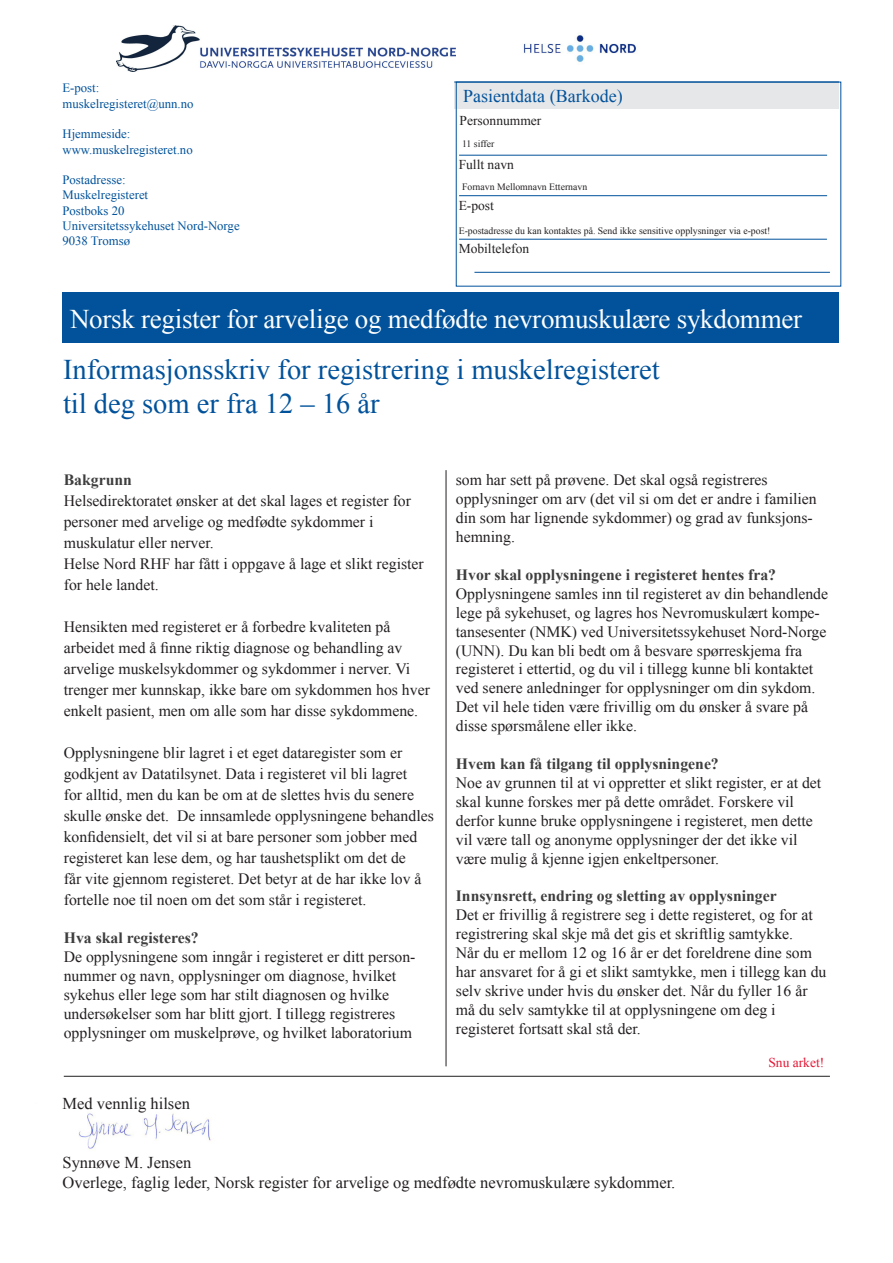
<style>
.page{position:relative;width:893px;height:1263px;background:#fff}
.page>*{position:absolute;margin:0;border:0;box-sizing:border-box;transform-origin:0 0}
.t1{font:28.5px/34.2px "Times New Roman";color:#01529b}
.t2{font:27px "Times New Roman";letter-spacing:-.01em;color:#fff}
.t3{font:18px "Times New Roman";color:#01529b}
.t4{font:16.5px "Times New Roman";color:#231f20}
.t5{font:15.75px/18.9px "Times New Roman";color:#231f20}
.t6{font:700 15.75px "Times New Roman";color:#3e3e3f}
.t7{font:13.5px "Times New Roman";color:#231f20}
.t8{font:13.5px "Times New Roman";color:#e51836}
.t9{font:12.75px/15.3px "Times New Roman";color:#01529b}
.t10{font:9.75px "Times New Roman";color:#231f20}
</style>
<div class="page">
<hr style="left:446px;top:470px;width:1px;height:596px;background:#231f20">
<hr style="left:64px;top:1076px;width:766px;height:1px;background:#231f20">
<div style="left:63px;top:293px;width:776px;height:50px;background:#01529b"></div>
<div style="left:454px;top:82px;width:385px;height:27px;background:#e6e7e9"></div>
<hr style="left:454px;top:82px;width:385px;height:1px;background:#01529b">
<hr style="left:474px;top:272px;width:356px;height:1px;background:#01529b">
<div style="left:456px;top:82px;width:385px;height:205px;border:1px solid #01529b"></div>
<hr style="left:459px;top:195px;width:368px;height:1px;background:#01529b">
<hr style="left:459px;top:155px;width:368px;height:1px;background:#01529b">
<hr style="left:459px;top:239px;width:368px;height:1px;background:#01529b">
<img style="left:116px;top:25px;width:340px;height:46px">
<img style="left:523px;top:35px;width:114px;height:28px">
<img style="left:78px;top:1113px;width:133px;height:37px">
<p class="t9" style="left:63px;top:80px;width:133px">E-post: muskelregisteret@unn.no</p>
<p class="t9" style="left:63px;top:126px;width:132px">Hjemmeside: www.muskelregisteret.no</p>
<p class="t9" style="left:63px;top:172px;width:87px">Postadresse:<br>Muskelregisteret</p>
<p class="t9" style="left:63px;top:203px;width:63px">Postboks 20</p>
<p class="t9" style="left:63px;top:218px;width:179px">Universitetssykehuset Nord-Norge</p>
<p class="t9" style="left:63px;top:233px;width:69px">9038 Tromsø</p>
<p class="t3" style="left:463px;top:84px;width:161px">Pasientdata (Barkode)</p>
<p class="t7" style="left:460px;top:111px;width:83px">Personnummer</p>
<p class="t10" style="left:462px;top:137px;width:34px">11 siffer</p>
<p class="t7" style="left:459px;top:156px;width:57px">Fullt navn</p>
<p class="t10" style="left:462px;top:180px;width:127px">Fornavn Mellomnavn Etternavn</p>
<p class="t7" style="left:459px;top:196px;width:37px">E-post</p>
<p class="t10" style="left:459px;top:225px;width:313px">E-postadresse du kan kontaktes på. Send ikke sensitive opplysninger via e-post!</p>
<p class="t7" style="left:459px;top:240px;width:72px">Mobiltelefon</p>
<p class="t2" style="left:70px;top:301px;width:734px">Norsk register for arvelige og medfødte nevromuskulære sykdommer</p>
<p class="t1" style="left:63px;top:352px;width:598px">Informasjonsskriv for registrering i muskelregisteret til deg som er fra 12 – 16 år</p>
<p class="t6" style="left:64px;top:469px;width:70px">Bakgrunn</p>
<p class="t5" style="left:64px;top:490px;width:349px;line-height:21px">Helsedirektoratet ønsker at det skal lages et register for personer med arvelige og medfødte sykdommer i</p>
<p class="t5" style="left:64px;top:533px;width:152px">muskulatur eller nerver.</p>
<p class="t5" style="left:64px;top:553px;width:361px;line-height:21px">Helse Nord RHF har fått i oppgave å lage et slikt register for hele landet.</p>
<p class="t5" style="left:64px;top:617px;width:328px">Hensikten med registeret er å forbedre kvaliteten på</p>
<p class="t5" style="left:64px;top:637px;width:368px;line-height:21px">arbeidet med å finne riktig diagnose og behandling av arvelige muskelsykdommer og sykdommer i nerver. Vi trenger mer kunnskap, ikke bare om sykdommen hos hver enkelt pasient, men om alle som har disse sykdommene.</p>
<p class="t5" style="left:64px;top:742px;width:372px;line-height:21px">Opplysningene blir lagret i et eget dataregister som er godkjent av Datatilsynet. Data i registeret vil bli lagret<br>for alltid, men du kan be om at de slettes hvis du senere skulle ønske det. De innsamlede opplysningene behandles konfidensielt, det vil si at bare personer som jobber med registeret kan lese dem, og har taushetsplikt om det de<br>får vite gjennom registeret. Det betyr at de har ikke lov å fortelle noe til noen om det som står i registeret.</p>
<p class="t6" style="left:64px;top:927px;width:137px">Hva skal registeres?</p>
<p class="t5" style="left:64px;top:947px;width:353px">De opplysningene som inngår i registeret er ditt person&shy;nummer og navn, opplysninger om diagnose, hvilket</p>
<p class="t5" style="left:64px;top:985px;width:327px">sykehus eller lege som har stilt diagnosen og hvilke</p>
<p class="t5" style="left:64px;top:1004px;width:333px">undersøkelser som har blitt gjort. I tillegg registreres</p>
<p class="t5" style="left:64px;top:1022px;width:350px">opplysninger om muskelprøve, og hvilket laboratorium</p>
<p class="t4" style="left:63px;top:1092px;width:129px">Med vennlig hilsen</p>
<p class="t5" style="left:456px;top:470px;width:313px">som har sett på prøvene. Det skal også registreres</p>
<p class="t5" style="left:456px;top:489px;width:362px">opplysninger om arv (det vil si om det er andre i familien din som har lignende sykdommer) og grad av funksjons&shy;hemning.</p>
<p class="t6" style="left:456px;top:564px;width:322px">Hvor skal opplysningene i registeret hentes fra?</p>
<p class="t5" style="left:456px;top:584px;width:374px">Opplysningene samles inn til registeret av din behandlende lege på sykehuset, og lagres hos Nevromuskulært kompe&shy;tansesenter (NMK) ved Universitetssykehuset Nord-Norge (UNN). Du kan bli bedt om å besvare spørreskjema fra registeret i ettertid, og du vil i tillegg kunne bli kontaktet ved senere anledninger for opplysninger om din sykdom.<br>Det vil hele tiden være frivillig om du ønsker å svare på disse spørsmålene eller ikke.</p>
<p class="t6" style="left:456px;top:753px;width:264px">Hvem kan få tilgang til opplysningene?</p>
<p class="t5" style="left:456px;top:773px;width:367px">Noe av grunnen til at vi oppretter et slikt register, er at det skal kunne forskes mer på dette området. Forskere vil</p>
<p class="t5" style="left:456px;top:811px;width:358px">derfor kunne bruke opplysningene i registeret, men dette vil være tall og anonyme opplysninger der det ikke vil være mulig å kjenne igjen enkeltpersoner.</p>
<p class="t6" style="left:456px;top:885px;width:322px">Innsynsrett, endring og sletting av opplysninger</p>
<p class="t5" style="left:456px;top:905px;width:358px">Det er frivillig å registrere seg i dette registeret, og for at registrering skal skje må det gis et skriftlig samtykke.</p>
<p class="t5" style="left:456px;top:943px;width:372px">Når du er mellom 12 og 16 år er det foreldrene dine som har ansvaret for å gi et slikt samtykke, men i tillegg kan du selv skrive under hvis du ønsker det. Når du fyller 16 år må du selv samtykke til at opplysningene om deg i</p>
<p class="t5" style="left:456px;top:1019px;width:187px">registeret fortsatt skal stå der.</p>
<p class="t8" style="left:768px;top:1053px;width:57px">Snu arket!</p>
<p class="t4" style="left:63px;top:1152px;width:130px">Synnøve M. Jensen</p>
<p class="t4" style="left:63px;top:1171px;width:614px">Overlege, faglig leder, Norsk register for arvelige og medfødte nevromuskulære sykdommer.</p>
</div>
